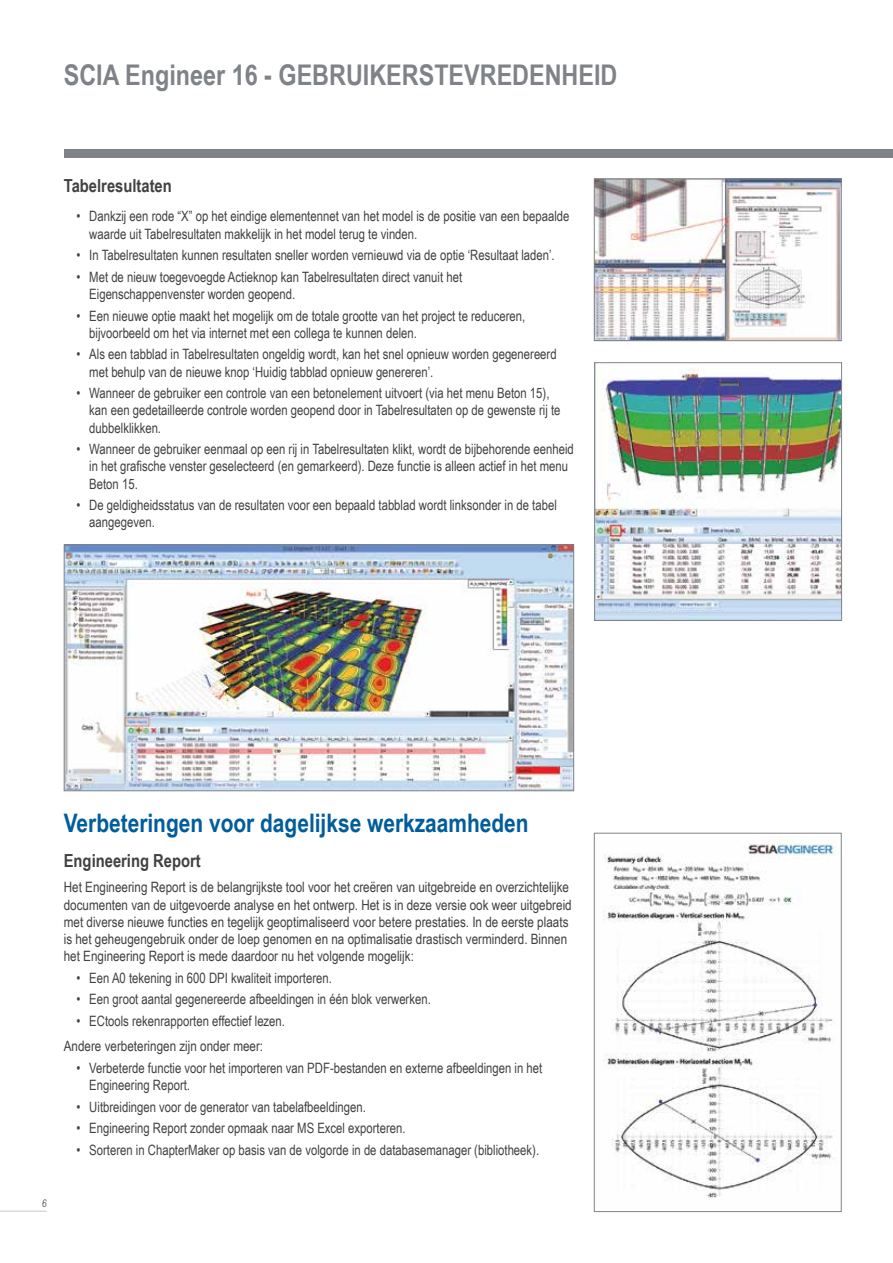
<style>
.page{position:relative;width:893px;height:1263px;background:#fff}
.page>*{position:absolute;margin:0;border:0;box-sizing:border-box;transform-origin:0 0}
.t1{font:700 28.5px "Arial Narrow";color:#7f8387}
.t2{font:700 25.5px "Arial Narrow";color:#005d9c}
.t3{font:700 18px "Arial Narrow";color:#414042}
.t4{font:14.25px/17.2px "Arial Narrow";color:#414042}
.t5{font:italic 10.5px "Arial Narrow";color:#58595b}
</style>
<div class="page">
<div style="left:64px;top:149px;width:829px;height:8px;background:#7f8387"></div>
<hr style="left:0;top:1210px;width:47px;height:2px;background:#dcdbdc">
<img style="left:66px;top:546px;width:506px;height:243px">
<div style="left:64px;top:544px;width:510px;height:247px;border:1px solid #7f8387"></div>
<img style="left:596px;top:181px;width:244px;height:158px">
<div style="left:594px;top:179px;width:248px;height:162px;border:1px solid #7f8387"></div>
<img style="left:596px;top:368px;width:244px;height:251px">
<div style="left:594px;top:362px;width:248px;height:259px;border:1px solid #7f8387"></div>
<img style="left:603px;top:837px;width:233px;height:361px">
<div style="left:594px;top:833px;width:248px;height:379px;border:1px solid #7f8387"></div>
<h1 class="t1" style="left:64px;top:53px;width:555px">SCIA Engineer 16 - GEBRUIKERSTEVREDENHEID</h1>
<p class="t3" style="left:64px;top:172px;width:110px">Tabelresultaten</p>
<p class="t4" style="left:89px;top:207px;width:482px;text-indent:-13px">• Dankzij een rode “X” op het eindige elementennet van het model is de positie van een bepaalde waarde uit Tabelresultaten makkelijk in het model terug te vinden.</p>
<p class="t4" style="left:77px;top:246px;width:480px">• In Tabelresultaten kunnen resultaten sneller worden vernieuwd via de optie ‘Resultaat laden’.</p>
<p class="t4" style="left:89px;top:268px;width:374px;text-indent:-13px">• Met de nieuw toegevoegde Actieknop kan Tabelresultaten direct vanuit het<br>Eigenschappenvenster worden geopend.</p>
<p class="t4" style="left:89px;top:306px;width:438px;text-indent:-13px">• Een nieuwe optie maakt het mogelijk om de totale grootte van het project te reduceren, bijvoorbeeld om het via internet met een collega te kunnen delen.</p>
<p class="t4" style="left:89px;top:345px;width:469px;text-indent:-13px">• Als een tabblad in Tabelresultaten ongeldig wordt, kan het snel opnieuw worden gegenereerd met behulp van de nieuwe knop ‘Huidig tabblad opnieuw genereren’.</p>
<p class="t4" style="left:89px;top:384px;width:473px;text-indent:-13px">• Wanneer de gebruiker een controle van een betonelement uitvoert (via het menu Beton 15), kan een gedetailleerde controle worden geopend door in Tabelresultaten op de gewenste rij te dubbelklikken.</p>
<p class="t4" style="left:89px;top:440px;width:486px;text-indent:-13px">• Wanneer de gebruiker eenmaal op een rij in Tabelresultaten klikt, wordt de bijbehorende eenheid in het grafische venster geselecteerd (en gemarkeerd). Deze functie is alleen actief in het menu<br>Beton 15.</p>
<p class="t4" style="left:89px;top:496px;width:469px;text-indent:-13px">• De geldigheidsstatus van de resultaten voor een bepaald tabblad wordt linksonder in de tabel aangegeven.</p>
<p class="t5" style="left:42px;top:1196px;width:6px">6</p>
<h2 class="t2" style="left:64px;top:804px;width:466px">Verbeteringen voor dagelijkse werkzaamheden</h2>
<p class="t3" style="left:64px;top:847px;width:138px">Engineering Report</p>
<p class="t4" style="left:64px;top:878px;width:509px">Het Engineering Report is de belangrijkste tool voor het creëren van uitgebreide en overzichtelijke documenten van de uitgevoerde analyse en het ontwerp. Het is in deze versie ook weer uitgebreid met diverse nieuwe functies en tegelijk geoptimaliseerd voor betere prestaties. In de eerste plaats is het geheugengebruik onder de loep genomen en na optimalisatie drastisch verminderd. Binnen het Engineering Report is mede daardoor nu het volgende mogelijk:</p>
<p class="t4" style="left:77px;top:969px;width:257px">• Een A0 tekening in 600 DPI kwaliteit importeren.</p>
<p class="t4" style="left:77px;top:990px;width:356px">• Een groot aantal gegenereerde afbeeldingen in één blok verwerken.</p>
<p class="t4" style="left:64px;top:1008px;width:223px;line-height:25.5px;text-indent:13px">• ECtools rekenrapporten effectief lezen.<br>Andere verbeteringen zijn onder meer:</p>
<p class="t4" style="left:89px;top:1059px;width:455px;text-indent:-13px">• Verbeterde functie voor het importeren van PDF-bestanden en externe afbeeldingen in het<br>Engineering Report.</p>
<p class="t4" style="left:77px;top:1097px;width:291px">• Uitbreidingen voor de generator van tabelafbeeldingen.</p>
<p class="t4" style="left:77px;top:1119px;width:331px">• Engineering Report zonder opmaak naar MS Excel exporteren.</p>
<p class="t4" style="left:77px;top:1140px;width:464px">• Sorteren in ChapterMaker op basis van de volgorde in de databasemanager (bibliotheek).</p>
</div>
